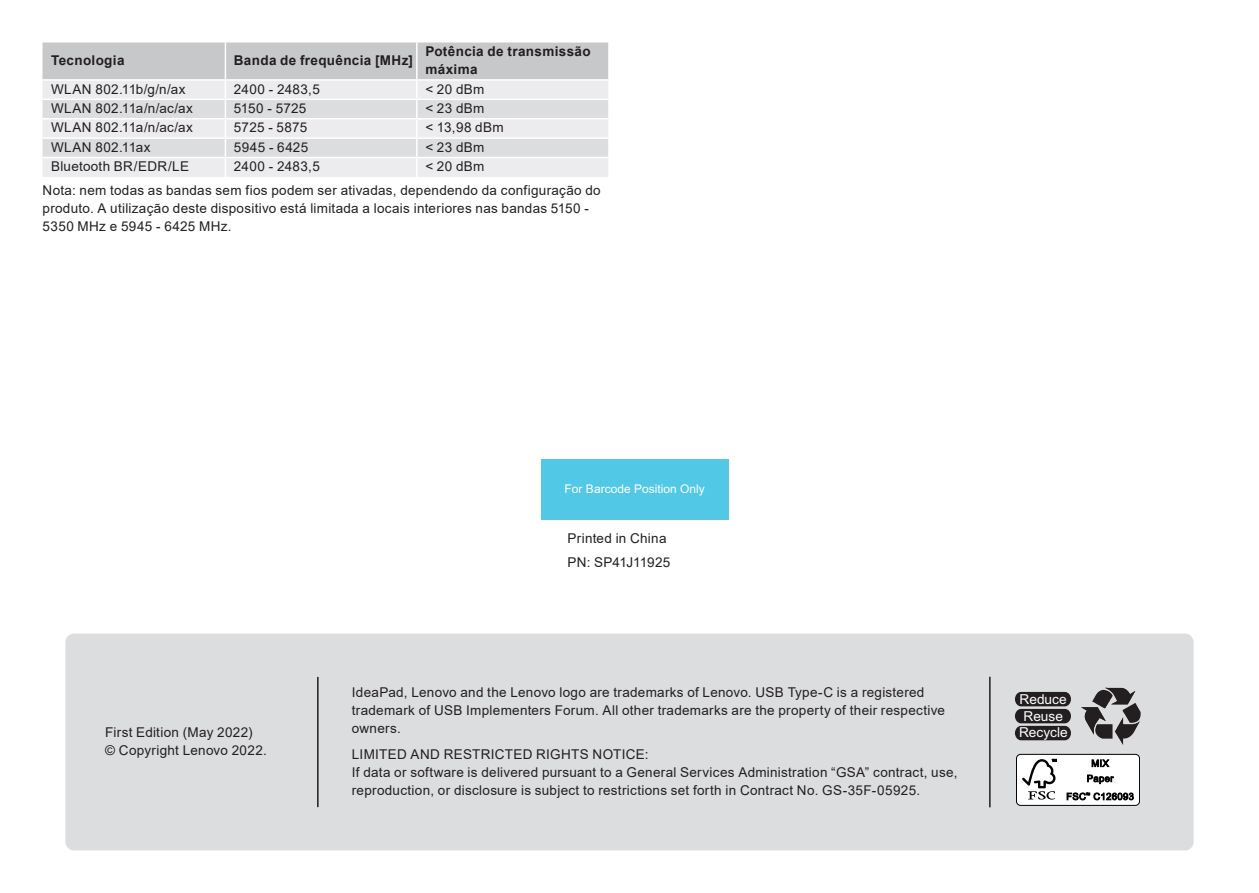
<style>
.page{position:relative;width:1259px;height:893px;background:#fff}
.page>*{position:absolute;margin:0;border:0;box-sizing:border-box;transform-origin:0 0}
.t1{font:13.8px/16.2px "Arial";color:#fff;text-align:center}
.body_info{font:13.5px/18px "Arial";letter-spacing:.02em;color:#231f20}
.table_info{font:13.5px "Arial";letter-spacing:.025em;color:#231f20}
.body_addtional_info{font:13.5px/18px "Arial";letter-spacing:.02em;color:#231f20}
.table_info-2{font:700 13.5px/18px "Arial";letter-spacing:.025em;color:#231f20}
.table_info-3{font:13.5px "Arial";letter-spacing:-.01em;color:#231f20}
.t2{font:12px "Arial";color:#fff}
</style>
<div class="page">
<svg style="left:43px;top:43px;width:565px;height:134px"></svg>
<div style="left:65px;top:634px;width:1128px;height:216px;background:#dcdddf;border-radius:9px"></div>
<hr style="left:317px;top:677px;width:1px;height:130px;background:#231f20">
<hr style="left:989px;top:677px;width:1px;height:130px;background:#231f20">
<svg style="left:1081px;top:688px;width:46px;height:44px"></svg>
<div style="left:1015px;top:726px;width:56px;height:14px;background:#231f20;border-radius:7px"></div>
<div style="left:1015px;top:709px;width:56px;height:14px;background:#231f20;border-radius:7px"></div>
<div style="left:1015px;top:692px;width:56px;height:14px;background:#231f20;border-radius:7px"></div>
<img style="left:1092px;top:690px;width:48px;height:55px">
<div style="left:541px;top:459px;width:187px;height:61px;background:#51c8e6"></div>
<div style="left:1016px;top:754px;width:123px;height:51px;background:#fff;border-radius:4px"></div>
<div style="left:1016px;top:754px;width:124px;height:52px;border:1px solid #030303;border-radius:4px"></div>
<svg style="left:1022px;top:758px;width:34px;height:41px"></svg>
<svg style="left:1091px;top:759px;width:18px;height:8px"></svg>
<svg style="left:1087px;top:775px;width:27px;height:9px"></svg>
<svg style="left:1066px;top:792px;width:67px;height:8px"></svg>
<p class="table_info-2" style="left:51px;top:52px;width:75px">Tecnologia</p>
<p class="table_info-2" style="left:234px;top:52px;width:180px">Banda de frequência [MHz]</p>
<p class="table_info-2" style="left:425px;top:43px;width:167px">Potência de transmissão máxima</p>
<p class="table_info" style="left:51px;top:80px;width:136px">WLAN 802.11b/g/n/ax</p>
<p class="table_info" style="left:234px;top:80px;width:87px">2400 - 2483,5</p>
<p class="table_info" style="left:425px;top:80px;width:61px">&lt; 20 dBm</p>
<p class="table_info" style="left:51px;top:99px;width:143px">WLAN 802.11a/n/ac/ax</p>
<p class="table_info" style="left:234px;top:99px;width:74px">5150 - 5725</p>
<p class="table_info" style="left:425px;top:99px;width:61px">&lt; 23 dBm</p>
<p class="table_info" style="left:51px;top:118px;width:143px">WLAN 802.11a/n/ac/ax</p>
<p class="table_info" style="left:234px;top:118px;width:75px">5725 - 5875</p>
<p class="table_info" style="left:425px;top:118px;width:80px">&lt; 13,98 dBm</p>
<p class="table_info" style="left:51px;top:138px;width:101px">WLAN 802.11ax</p>
<p class="table_info" style="left:234px;top:138px;width:76px">5945 - 6425</p>
<p class="table_info" style="left:425px;top:138px;width:61px">&lt; 23 dBm</p>
<p class="table_info" style="left:51px;top:157px;width:140px">Bluetooth BR/EDR/LE</p>
<p class="table_info" style="left:234px;top:157px;width:87px">2400 - 2483,5</p>
<p class="table_info" style="left:425px;top:157px;width:61px">&lt; 20 dBm</p>
<p class="body_addtional_info" style="left:43px;top:181px;width:560px">Nota: nem todas as bandas sem fios podem ser ativadas, dependendo da configuração do produto. A utilização deste dispositivo está limitada a locais interiores nas bandas 5150 -<br>5350 MHz e 5945 - 6425 MHz.</p>
<p class="body_info" style="left:105px;top:723px;width:149px">First Edition (May 2022)</p>
<p class="body_info" style="left:105px;top:741px;width:163px">© Copyright Lenovo 2022.</p>
<p class="t2" style="left:564px;top:480px;width:142px">For Barcode Position Only</p>
<p class="table_info" style="left:567px;top:529px;width:100px">Printed in China</p>
<p class="table_info-3" style="left:567px;top:553px;width:104px">PN: SP41J11925</p>
<p class="body_info" style="left:352px;top:683px;width:595px">IdeaPad, Lenovo and the Lenovo logo are trademarks of Lenovo. USB Type-C is a registered trademark of USB Implementers Forum. All other trademarks are the property of their respective owners.</p>
<p class="body_info" style="left:352px;top:745px;width:298px">LIMITED AND RESTRICTED RIGHTS NOTICE:</p>
<p class="body_info" style="left:352px;top:763px;width:607px">If data or software is delivered pursuant to a General Services Administration “GSA” contract, use, reproduction, or disclosure is subject to restrictions set forth in Contract No. GS-35F-05925.</p>
<p class="t1" style="left:1019px;top:691px;width:50px">Reduce<br>Reuse<br>Recycle</p>
</div>
